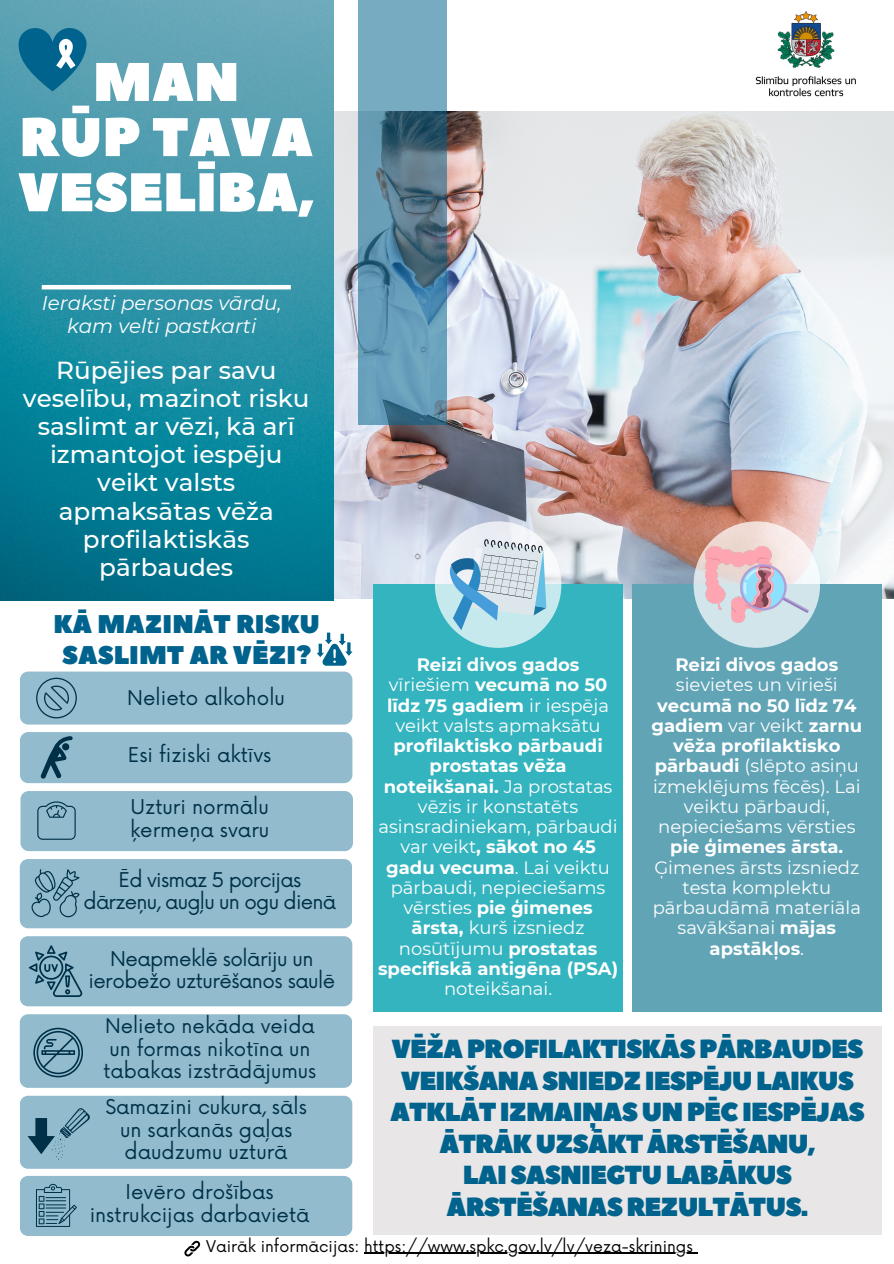
<style>
.page{position:relative;width:894px;height:1264px;background:#fff}
.page>*{position:absolute;margin:0;border:0;box-sizing:border-box;transform-origin:0 0}
.t1{font:54.3px/55.2px "Peace Sans";color:#fff}
.t2{font:26.1px/31.5px "Peace Sans";letter-spacing:-.035em;color:#00638d;text-align:center}
.t3{font:25.5px/30.3px "Peace Sans";color:#00638d;text-align:center}
.t4{font:500 24.6px/28.2px "Montserrat";color:#fff;text-align:center}
.t5{font:19.8px/22.5px "Now";color:#003048}
.t6{font:19.8px/22.5px "Now";letter-spacing:-.025em;color:#003048;text-align:center}
.t7{font:19.8px "Now";letter-spacing:-.04em;color:#003048}
.t8{font:italic 19.8px/22.5px "Montserrat";color:#fff;text-align:center}
.t9{font:19.65px/22.5px "Now";color:#003048;text-align:center}
.t10{font:18px/20.2px "Montserrat";color:#fff;text-align:center}
.t11{font:15.75px "Now";color:#000}
.s1{font-weight:700}
</style>
<div class="page">
<img style="left:333px;top:111px;width:560px;height:487px">
<img style="left:0;top:0;width:333px;height:600px">
<div style="left:373px;top:584px;width:249px;height:427px;background:#34b4bf"></div>
<div style="left:631px;top:584px;width:250px;height:427px;background:#60a4b6"></div>
<div style="left:373px;top:1025px;width:508px;height:209px;background:#e8e6e6"></div>
<svg style="left:358px;top:0;width:89px;height:424px;background:#5f90a7"></svg>
<svg style="left:16px;top:19px;width:73px;height:72px;background:#3687a4"></svg>
<svg style="left:693px;top:521px;width:126px;height:127px;background:#dee1e2"></svg>
<img style="left:705px;top:546px;width:103px;height:76px">
<svg style="left:434px;top:521px;width:127px;height:127px;fill:#c5e9ec"></svg>
<svg style="left:449px;top:539px;width:97px;height:91px;background:#b2d0de"></svg>
<hr style="left:364px;top:1252px;width:328px;height:1px;background:#000">
<svg style="left:184px;top:1240px;width:16px;height:16px"></svg>
<img style="left:755px;top:11px;width:101px;height:86px">
<hr style="left:42px;top:285px;width:249px;height:4px;background:#fff">
<div style="left:20px;top:671px;width:332px;height:53px;background:#94bdcf;border-radius:8px"></div>
<div style="left:20px;top:732px;width:332px;height:51px;background:#92bcce;border-radius:8px"></div>
<div style="left:20px;top:859px;width:332px;height:69px;background:#92bcce;border-radius:8px"></div>
<div style="left:20px;top:1014px;width:332px;height:73px;background:#92bcce;border-radius:8px"></div>
<div style="left:20px;top:1095px;width:332px;height:73px;background:#92bcce;border-radius:8px"></div>
<div style="left:20px;top:1175px;width:332px;height:60px;background:#92bcce;border-radius:8px"></div>
<div style="left:20px;top:936px;width:332px;height:70px;background:#92bcce;border-radius:8px"></div>
<div style="left:20px;top:791px;width:333px;height:60px;background:#92bcce;border-radius:8px"></div>
<svg style="left:36px;top:632px;width:316px;height:86px"></svg>
<svg style="left:40px;top:736px;width:33px;height:42px"></svg>
<svg style="left:37px;top:801px;width:39px;height:38px"></svg>
<svg style="left:31px;top:869px;width:49px;height:48px"></svg>
<svg style="left:29px;top:945px;width:53px;height:51px"></svg>
<svg style="left:33px;top:1027px;width:50px;height:50px"></svg>
<svg style="left:28px;top:1108px;width:62px;height:51px"></svg>
<svg style="left:36px;top:1183px;width:40px;height:43px"></svg>
<p class="t1" style="left:93px;top:56px;width:148px">MAN</p>
<p class="t1" style="left:18px;top:111px;width:298px">RŪP TAVA<br>VESELĪBA,</p>
<p class="t8" style="left:42px;top:292px;width:241px">Ieraksti personas vārdu, kam velti pastkarti</p>
<p class="t4" style="left:23px;top:356px;width:288px">Rūpējies par savu veselību, mazinot risku saslimt ar vēzi, kā arī izmantojot iespēju veikt valsts apmaksātas vēža profilaktiskās pārbaudes</p>
<p class="t3" style="left:53px;top:610px;width:268px">KĀ MAZINĀT RISKU<br>SASLIMT AR VĒZI?</p>
<p class="t5" style="left:127px;top:687px;width:159px">Nelieto alkoholu</p>
<p class="t5" style="left:128px;top:745px;width:145px">Esi fiziski aktīvs</p>
<p class="t5" style="left:130px;top:797px;width:140px">Uzturi normālu</p>
<p class="t5" style="left:130px;top:819px;width:141px">ķermeņa svaru</p>
<p class="t7" style="left:119px;top:868px;width:184px">Ēd vismaz 5 porcijas</p>
<p class="t7" style="left:83px;top:891px;width:254px">dārzeņu, augļu un ogu dienā</p>
<p class="t6" style="left:88px;top:948px;width:248px">Neapmeklē solāriju un ierobežo uzturēšanos saulē</p>
<p class="t9" style="left:105px;top:1015px;width:211px">Nelieto nekāda veida</p>
<p class="t9" style="left:103px;top:1038px;width:214px">un formas nikotīna un tabakas izstrādājumus</p>
<p class="t5" style="left:105px;top:1096px;width:203px">Samazini cukura, sāls</p>
<p class="t5" style="left:120px;top:1119px;width:174px">un sarkanās gaļas daudzumu uzturā</p>
<p class="t5" style="left:90px;top:1181px;width:221px;text-align:center">Ievēro drošības instrukcijas darbavietā</p>
<p class="t10" style="left:378px;top:654px;width:241px"><span class="s1">Reizi divos gados </span>vīriešiem <span class="s1">vecumā no 50 līdz 75 gadiem</span> ir iespēja veikt valsts apmaksātu <span class="s1">profilaktisko pārbaudi prostatas vēža noteikšanai.</span> Ja prostatas vēzis ir konstatēts asinsradiniekam, pārbaudi var veikt<span class="s1">, sākot no 45 gadu vecuma</span>. Lai veiktu pārbaudi, nepieciešams vērsties <span class="s1">pie ģimenes ārsta,</span> kurš izsniedz nosūtījumu <span class="s1">prostatas specifiskā antigēna (PSA) </span>noteikšanai.</p>
<p class="t10" style="left:651px;top:654px;width:212px"><span class="s1">Reizi divos gados </span>sievietes un vīrieši <span class="s1">vecumā no 50 līdz 74 gadiem</span> var veikt <span class="s1">zarnu vēža profilaktisko pārbaudi</span> (slēpto asiņu izmeklējums fēcēs). Lai veiktu pārbaudi, nepieciešams vērsties <span class="s1">pie ģimenes ārsta.<br></span>Ģimenes ārsts izsniedz testa komplektu pārbaudāmā materiāla savākšanai <span class="s1">mājas apstākļos</span>.</p>
<p class="t2" style="left:390px;top:1034px;width:476px">VĒŽA PROFILAKTISKĀS PĀRBAUDES<br>VEIKŠANA SNIEDZ IESPĒJU LAIKUS<br>ATKLĀT IZMAIŅAS UN PĒC IESPĒJAS<br>ĀTRĀK UZSĀKT ĀRSTĒŠANU,</p>
<p class="t2" style="left:463px;top:1160px;width:330px">LAI SASNIEGTU LABĀKUS</p>
<p class="t2" style="left:446px;top:1191px;width:363px">ĀRSTĒŠANAS REZULTĀTUS.</p>
<p class="t11" style="left:206px;top:1237px;width:488px">Vairāk informācijas: https://www.spkc.gov.lv/lv/veza-skrinings</p>
</div>
